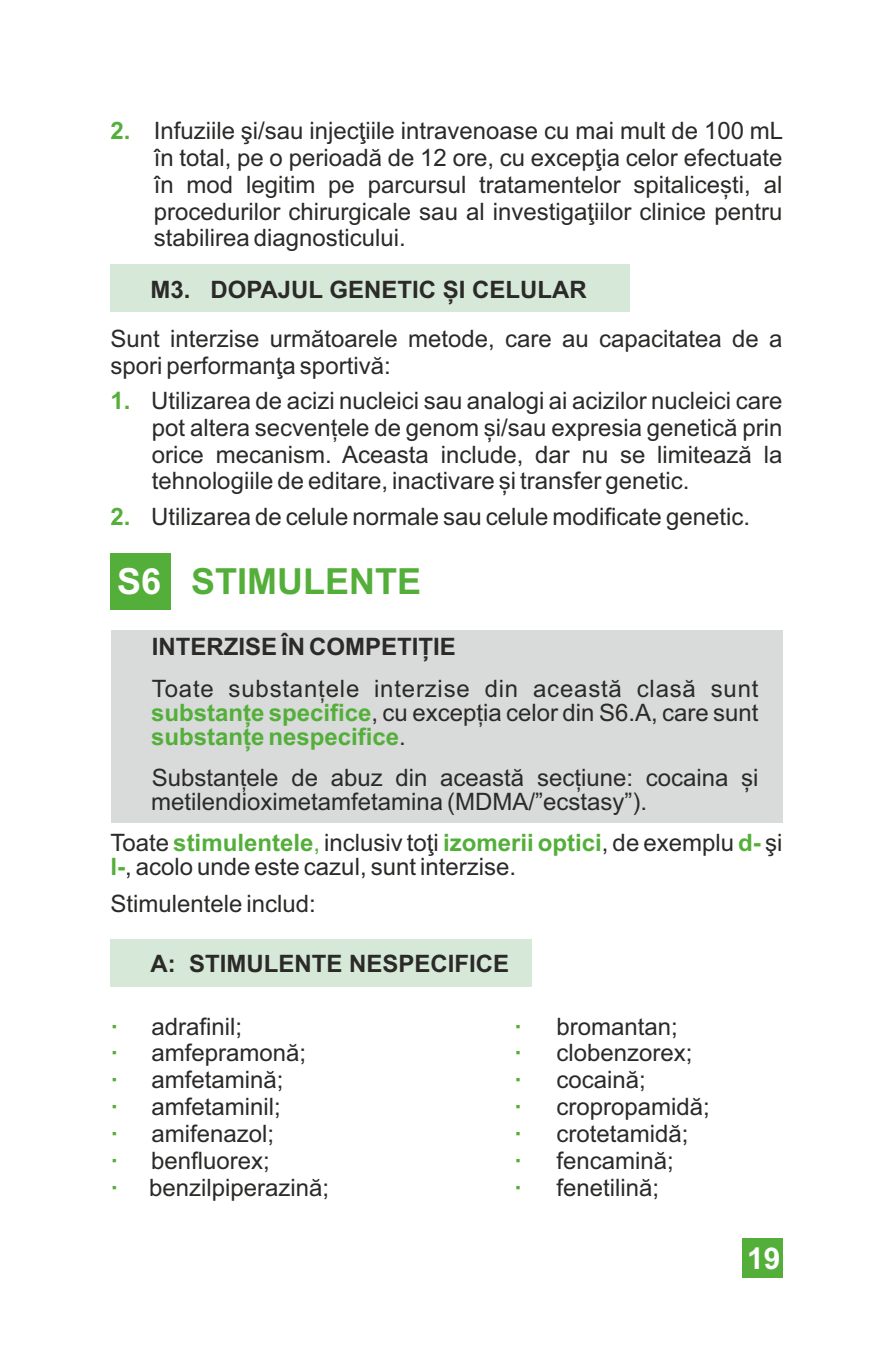
<style>
.page{position:relative;width:893px;height:1361px;background:#fff}
.page>*{position:absolute;margin:0;border:0;box-sizing:border-box;transform-origin:0 0}
.t1{font:700 36px "Arial";color:#54af3a}
.t2{font:700 30px "Arial";color:#fefefe}
.t3{font:24px/26.7px "Arial";color:#2b2a29}
.t4{font:700 24px "Arial";color:#2b2a29}
.s1{font-weight:700;color:#54af3a}
.s2{color:#fefefe}
.s3{color:#54af3a}
</style>
<div class="page">
<div style="left:111px;top:630px;width:671px;height:192px;background:#d9dada"></div>
<div style="left:742px;top:1238px;width:40px;height:40px;background:#54af3a"></div>
<div style="left:111px;top:264px;width:519px;height:48px;background:#d6e9d8"></div>
<div style="left:111px;top:939px;width:421px;height:48px;background:#d6e9d8"></div>
<div style="left:111px;top:553px;width:60px;height:56px;background:#54af3a"></div>
<p class="t3" style="left:154px;top:119px;width:631px;text-align:justify;text-indent:-43px"><span class="s1">2.</span> Infuziile şi/sau injecţiile intravenoase cu mai mult de 100 mL în total, pe o perioadă de 12 ore, cu excepţia celor efectuate în mod legitim pe parcursul tratamentelor spitalicești, al procedurilor chirurgicale sau al investigaţiilor clinice pentru stabilirea diagnosticului.</p>
<p class="t4" style="left:150px;top:280px;width:438px">M3. DOPAJUL GENETIC ȘI CELULAR</p>
<p class="t3" style="left:111px;top:327px;width:673px">Sunt interzise următoarele metode, care au capacitatea de a spori performanţa sportivă:</p>
<p class="t3" style="left:152px;top:389px;width:632px;text-align:justify;text-indent:-41px"><span class="s1">1.</span> Utilizarea de acizi nucleici sau analogi ai acizilor nucleici care pot altera secvențele de genom și/sau expresia genetică prin orice mecanism. Aceasta include, dar nu se limitează la tehnologiile de editare, inactivare și transfer genetic.</p>
<p class="t3" style="left:111px;top:505px;width:641px"><span class="s1">2.</span> Utilizarea de celule normale sau celule modificate genetic.</p>
<h1 class="t1" style="left:117px;top:568px;width:306px"><span class="s2">S6</span> STIMULENTE</h1>
<p class="t4" style="left:152px;top:638px;width:306px">INTERZISE ÎN COMPETIȚIE</p>
<p class="t3" style="left:151px;top:678px;width:609px;line-height:24px;text-align:justify">Toate substanțele interzise din această clasă sunt <span class="s1">substanțe specifice</span>, cu excepția celor din S6.A, care sunt <span class="s1">substanțe nespecifice</span>.</p>
<p class="t3" style="left:151px;top:767px;width:609px;line-height:24px">Substanțele de abuz din această secțiune: cocaina și metilendioximetamfetamina (MDMA/”ecstasy”).</p>
<p class="t3" style="left:110px;top:832px;width:673px;line-height:24px">Toate <span class="s1">stimulentele</span><span class="s3">,</span> inclusiv toţi <span class="s1">izomerii optici</span>, de exemplu <span class="s1">d-</span> şi <span class="s1">l-</span>, acolo unde este cazul, sunt interzise.</p>
<p class="t3" style="left:110px;top:892px;width:207px">Stimulentele includ:</p>
<p class="t4" style="left:150px;top:954px;width:360px">A: STIMULENTE NESPECIFICE</p>
<p class="t3" style="left:111px;top:1015px;width:220px"><span class="s1">·</span> adrafinil;<br><span class="s1">·</span> amfepramonă;<br><span class="s1">·</span> amfetamină;<br><span class="s1">·</span> amfetaminil;<br><span class="s1">·</span> amifenazol;<br><span class="s1">·</span> benfluorex;<br><span class="s1">·</span> benzilpiperazină;</p>
<p class="t3" style="left:514px;top:1015px;width:197px"><span class="s1">·</span> bromantan;<br><span class="s1">·</span> clobenzorex;<br><span class="s1">·</span> cocaină;<br><span class="s1">·</span> cropropamidă; <span class="s1">·</span> crotetamidă;<br><span class="s1">·</span> fencamină;<br><span class="s1">·</span> fenetilină;</p>
<p class="t2" style="left:747px;top:1247px;width:35px">19</p>
</div>
